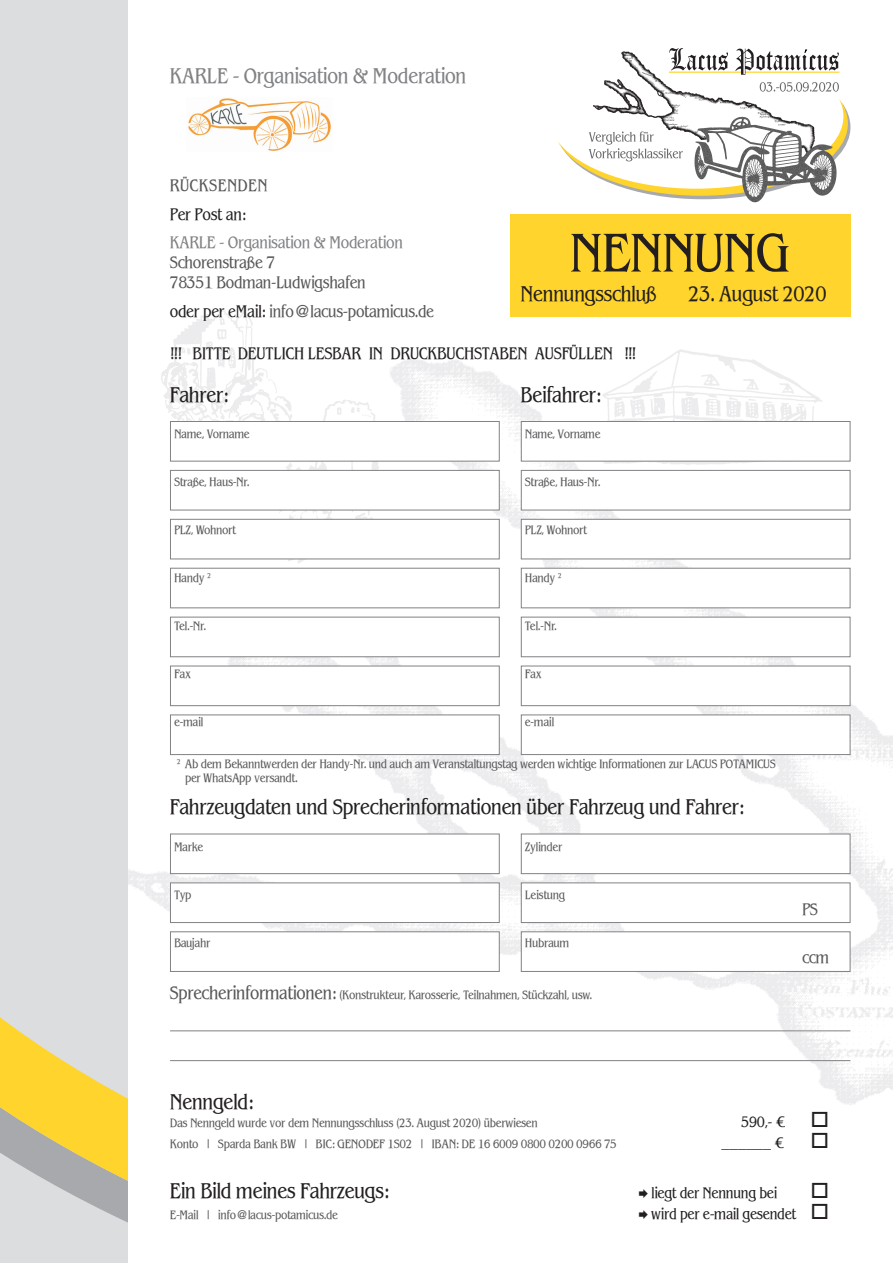
<style>
.page{position:relative;width:893px;height:1263px;background:#fff}
.page>*{position:absolute;margin:0;border:0;box-sizing:border-box;transform-origin:0 0}
.t1{font:53.4px "Beinet Condensed Normal";color:#231f20}
.t2{font:21px "Beinet Condensed Normal";color:#231f20}
.t3{font:21px "Beinet Condensed Normal";color:#808285}
.t4{font:16.5px/19.8px "Beinet Condensed Normal";color:#57585a}
.t5{font:16.5px "Beinet Condensed Normal";color:#231f20}
.t6{font:16.5px "Beinet Condensed Normal";color:#808285}
.t7{font:16.5px "Beinet Condensed Normal";letter-spacing:.04em;color:#57585a}
.t8{font:15px "Beinet Condensed Normal";color:#231f20}
.t9{font:12px/14.4px "Beinet Condensed Normal";color:#57585a}
.s1{color:#231f20}
.s2{font-size:18px}
</style>
<div class="page">
<img style="left:128px;top:306px;width:765px;height:799px">
<img style="left:156px;top:306px;width:136px;height:153px">
<img style="left:275px;top:393px;width:122px;height:175px">
<img style="left:598px;top:344px;width:235px;height:126px">
<div style="left:0;top:0;width:128px;height:1263px;background:#dcdddf"></div>
<svg style="left:0;top:1017px;width:128px;height:206px"></svg>
<div style="left:510px;top:215px;width:340px;height:102px;background:#ffd42c"></div>
<div style="left:170px;top:421px;width:330px;height:40px;background:#fff;border:1px solid #808285"></div>
<div style="left:170px;top:470px;width:330px;height:40px;background:#fff;border:1px solid #808285"></div>
<div style="left:170px;top:519px;width:330px;height:40px;background:#fff;border:1px solid #808285"></div>
<div style="left:170px;top:568px;width:330px;height:40px;background:#fff;border:1px solid #808285"></div>
<div style="left:170px;top:617px;width:330px;height:40px;background:#fff;border:1px solid #808285"></div>
<div style="left:170px;top:666px;width:330px;height:40px;background:#fff;border:1px solid #808285"></div>
<div style="left:170px;top:714px;width:330px;height:41px;background:#fff;border:1px solid #808285"></div>
<div style="left:521px;top:421px;width:329px;height:40px;background:#fff;border:1px solid #808285"></div>
<div style="left:521px;top:470px;width:329px;height:40px;background:#fff;border:1px solid #808285"></div>
<div style="left:521px;top:519px;width:329px;height:40px;background:#fff;border:1px solid #808285"></div>
<div style="left:521px;top:568px;width:329px;height:40px;background:#fff;border:1px solid #808285"></div>
<div style="left:521px;top:617px;width:329px;height:40px;background:#fff;border:1px solid #808285"></div>
<div style="left:521px;top:666px;width:329px;height:40px;background:#fff;border:1px solid #808285"></div>
<div style="left:521px;top:714px;width:329px;height:41px;background:#fff;border:1px solid #808285"></div>
<div style="left:170px;top:834px;width:330px;height:40px;background:#fff;border:1px solid #808285"></div>
<div style="left:170px;top:882px;width:330px;height:41px;background:#fff;border:1px solid #808285"></div>
<div style="left:170px;top:931px;width:330px;height:41px;background:#fff;border:1px solid #808285"></div>
<div style="left:521px;top:834px;width:329px;height:40px;background:#fff;border:1px solid #808285"></div>
<div style="left:521px;top:882px;width:329px;height:41px;background:#fff;border:1px solid #808285"></div>
<div style="left:521px;top:931px;width:329px;height:41px;background:#fff;border:1px solid #808285"></div>
<hr style="left:170px;top:1030px;width:680px;height:1px;background:#808285">
<hr style="left:170px;top:1060px;width:680px;height:1px;background:#808285">
<img style="left:188px;top:98px;width:143px;height:53px">
<img style="left:604px;top:48px;width:156px;height:51px">
<svg style="left:558px;top:99px;width:292px;height:100px"></svg>
<hr style="left:669px;top:72px;width:170px;height:1px;background:#ffd42c">
<svg style="left:669px;top:48px;width:59px;height:22px"></svg>
<svg style="left:735px;top:49px;width:104px;height:26px"></svg>
<img style="left:684px;top:112px;width:160px;height:91px">
<svg style="left:760px;top:82px;width:79px;height:10px"></svg>
<h2 class="t3" style="left:170px;top:64px;width:298px">KARLE - Organisation &amp; Moderation</h2>
<h3 class="t7" style="left:170px;top:176px;width:99px">RÜCKSENDEN</h3>
<h3 class="t5" style="left:170px;top:205px;width:77px">Per Post an:</h3>
<h3 class="t6" style="left:170px;top:233px;width:234px">KARLE - Organisation &amp; Moderation</h3>
<h3 class="t4" style="left:170px;top:253px;width:197px">Schorenstraße 7<br>78351 Bodman-Ludwigshafen</h3>
<h3 class="t4" style="left:170px;top:301px;width:266px"><span class="s1">oder per eMail:</span> info@lacus-potamicus.de</h3>
<h1 class="t1" style="left:571px;top:223px;width:221px">NENNUNG</h1>
<h2 class="t2" style="left:521px;top:282px;width:138px">Nennungsschluß</h2>
<h2 class="t2" style="left:689px;top:282px;width:139px">23. August 2020</h2>
<h3 class="t5" style="left:170px;top:344px;width:467px">!!! BITTE DEUTLICH LESBAR IN DRUCKBUCHSTABEN AUSFÜLLEN !!!</h3>
<h2 class="t2" style="left:170px;top:383px;width:60px">Fahrer:</h2>
<h2 class="t2" style="left:521px;top:383px;width:82px">Beifahrer:</h2>
<p class="t9" style="left:174px;top:427px;width:77px">Name, Vorname</p>
<p class="t9" style="left:174px;top:475px;width:77px">Straße, Haus-Nr.</p>
<p class="t9" style="left:174px;top:523px;width:63px">PLZ, Wohnort</p>
<p class="t9" style="left:174px;top:571px;width:38px">Handy <sup>2</sup></p>
<p class="t9" style="left:174px;top:619px;width:33px">Tel.-Nr.</p>
<p class="t9" style="left:174px;top:667px;width:18px">Fax</p>
<p class="t9" style="left:174px;top:715px;width:31px">e-mail</p>
<p class="t9" style="left:525px;top:427px;width:77px">Name, Vorname</p>
<p class="t9" style="left:525px;top:475px;width:77px">Straße, Haus-Nr.</p>
<p class="t9" style="left:525px;top:523px;width:63px">PLZ, Wohnort</p>
<p class="t9" style="left:525px;top:571px;width:38px">Handy <sup>2</sup></p>
<p class="t9" style="left:525px;top:619px;width:33px">Tel.-Nr.</p>
<p class="t9" style="left:525px;top:667px;width:18px">Fax</p>
<p class="t9" style="left:525px;top:715px;width:31px">e-mail</p>
<p class="t9" style="left:185px;top:757px;width:592px;text-indent:-8px"><sup>2</sup> Ab dem Bekanntwerden der Handy-Nr. und auch am Veranstaltungstag werden wichtige Informationen zur LACUS POTAMICUS per WhatsApp versandt.</p>
<h2 class="t2" style="left:170px;top:795px;width:575px">Fahrzeugdaten und Sprecherinformationen über Fahrzeug und Fahrer:</h2>
<p class="t9" style="left:525px;top:840px;width:39px">Zylinder</p>
<p class="t9" style="left:525px;top:888px;width:42px">Leistung</p>
<p class="t9" style="left:525px;top:936px;width:46px">Hubraum</p>
<p class="t9" style="left:174px;top:840px;width:31px">Marke</p>
<p class="t9" style="left:174px;top:888px;width:19px">Typ</p>
<p class="t9" style="left:174px;top:936px;width:38px">Baujahr</p>
<p class="t9" style="left:170px;top:988px;width:424px"><span class="s2">Sprecherinformationen:</span> (Konstrukteur, Karosserie, Teilnahmen, Stückzahl, usw.</p>
<h3 class="t4" style="left:802px;top:899px;width:17px">PS</h3>
<h3 class="t4" style="left:802px;top:947px;width:28px">ccm</h3>
<h2 class="t2" style="left:170px;top:1090px;width:85px">Nenngeld:</h2>
<p class="t9" style="left:170px;top:1116px;width:369px">Das Nenngeld wurde vor dem Nennungsschluss (23. August 2020) überwiesen</p>
<p class="t8" style="left:742px;top:1113px;width:43px">590,- €</p>
<p class="t9" style="left:170px;top:1137px;width:448px">Konto | Sparda Bank BW | BIC: GENODEF 1S02 | IBAN: DE 16 6009 0800 0200 0966 75</p>
<p class="t8" style="left:721px;top:1134px;width:62px">______ €</p>
<h2 class="t2" style="left:170px;top:1179px;width:220px">Ein Bild meines Fahrzeugs:</h2>
<p class="t8" style="left:652px;top:1184px;width:127px">liegt der Nennung bei</p>
<p class="t9" style="left:170px;top:1207px;width:169px">E-Mail | info@lacus-potamicus.de</p>
<p class="t8" style="left:652px;top:1205px;width:179px">wird per e-mail gesendet □</p>
</div>
